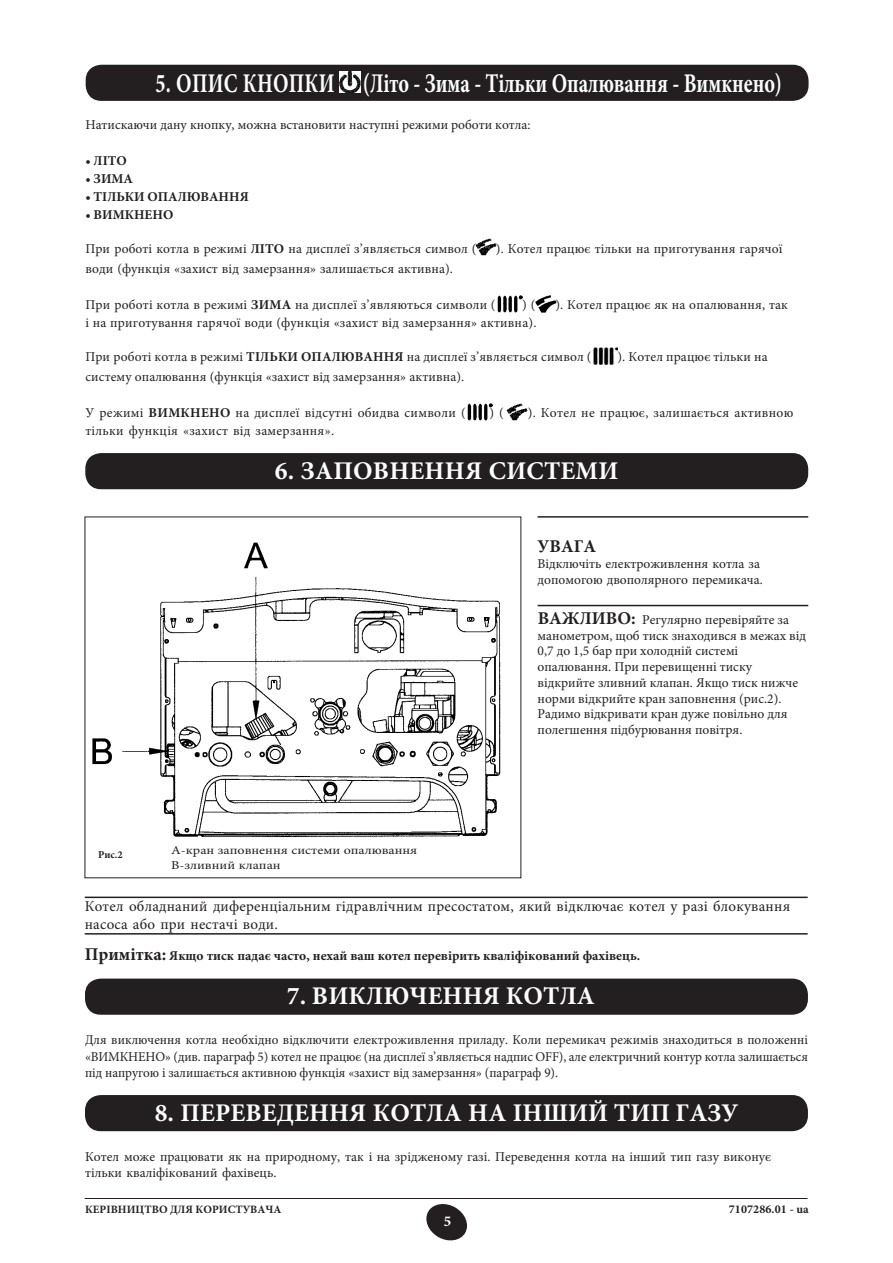
<style>
.page{position:relative;width:893px;height:1263px;background:#fff}
.page>*{position:absolute;margin:0;border:0;box-sizing:border-box;transform-origin:0 0}
.t1{font:700 27px "Minion Pro";color:#fff;scale:.75 1}
.t2{font:700 25.5px "Minion Pro";letter-spacing:.005em;color:#fff}
.t3{font:700 18px "Minion Pro";color:#231f20}
.t4{font:15px/18px "Minion Pro";letter-spacing:.015em;color:#231f20}
.t5{font:700 15px "Minion Pro";color:#fff}
.t6{font:13.5px/15.8px "Minion Pro";color:#231f20}
.t7{font:13.5px "Minion Pro";letter-spacing:.025em;color:#231f20}
.t8{font:700 13.5px "Minion Pro";color:#231f20}
.t9{font:12px/14.4px "Minion Pro";color:#231f20;scale:1.17 1}
.t10{font:700 12px "Minion Pro";letter-spacing:.01em;color:#231f20}
.t11{font:700 11.25px "Minion Pro";letter-spacing:.005em;color:#231f20}
.t12{font:700 10.5px "Minion Pro";color:#231f20}
.s1{font-weight:700}
.s2{font-weight:700;font-size:18px}
.s3{font-size:18px}
</style>
<div class="page">
<svg style="left:426px;top:1204px;width:41px;height:37px"></svg>
<hr style="left:85px;top:1198px;width:722px;height:1px;background:#231f20">
<img style="left:476px;top:239px;width:20px;height:16px">
<img style="left:497px;top:295px;width:25px;height:17px">
<img style="left:535px;top:296px;width:21px;height:16px">
<img style="left:593px;top:348px;width:24px;height:16px">
<img style="left:467px;top:403px;width:25px;height:17px">
<img style="left:506px;top:404px;width:21px;height:16px">
<div style="left:86px;top:65px;width:721px;height:35px;background:#231f20;border-radius:15px"></div>
<div style="left:86px;top:65px;width:722px;height:36px;border:2px solid #231f20;border-radius:15px"></div>
<img style="left:339px;top:71px;width:22px;height:21px">
<div style="left:86px;top:454px;width:721px;height:34px;background:#231f20;border-radius:15px"></div>
<div style="left:85px;top:453px;width:723px;height:36px;border:2px solid #231f20;border-radius:15px"></div>
<hr style="left:85px;top:897px;width:722px;height:1px;background:#231f20">
<hr style="left:85px;top:933px;width:722px;height:2px;background:#231f20">
<hr style="left:537px;top:516px;width:271px;height:2px;background:#231f20">
<hr style="left:537px;top:605px;width:271px;height:1px;background:#231f20">
<img style="left:92px;top:542px;width:409px;height:295px">
<div style="left:86px;top:979px;width:721px;height:35px;background:#231f20;border-radius:15px"></div>
<div style="left:85px;top:979px;width:722px;height:36px;border:2px solid #231f20;border-radius:15px"></div>
<div style="left:86px;top:1096px;width:721px;height:34px;background:#231f20;border-radius:15px"></div>
<div style="left:85px;top:1095px;width:722px;height:36px;border:2px solid #231f20;border-radius:15px"></div>
<h1 class="t1" style="left:155px;top:65px;width:837px">5. ОПИС КНОПКИ (Літо - Зима - Тільки Опалювання - Вимкнено)</h1>
<p class="t6" style="left:85px;top:117px;width:446px">Натискаючи дану кнопку, можна встановити наступні режими роботи котла:</p>
<p class="t8" style="left:85px;top:151px;width:43px">• ЛІТО</p>
<p class="t8" style="left:85px;top:169px;width:49px">• ЗИМА</p>
<p class="t8" style="left:85px;top:187px;width:165px">• ТІЛЬКИ ОПАЛЮВАННЯ</p>
<p class="t8" style="left:85px;top:205px;width:89px">• ВИМКНЕНО</p>
<p class="t6" style="left:85px;top:241px;width:393px">При роботі котла в режимі <span class="s1">ЛІТО</span> на дисплеї з’являється символ (</p>
<p class="t6" style="left:496px;top:241px;width:288px">). Котел працює тільки на приготування гарячої</p>
<p class="t6" style="left:85px;top:261px;width:369px">води (функція «захист від замерзання» залишається активна).</p>
<p class="t6" style="left:85px;top:297px;width:412px">При роботі котла в режимі <span class="s1">ЗИМА</span> на дисплеї з’являються символи (</p>
<p class="t6" style="left:522px;top:297px;width:15px">) (</p>
<p class="t6" style="left:555px;top:297px;width:234px">). Котел працює як на опалювання, так</p>
<p class="t6" style="left:85px;top:315px;width:452px">і на приготування гарячої води (функція «захист від замерзання» активна).</p>
<p class="t6" style="left:85px;top:349px;width:507px">При роботі котла в режимі <span class="s1">ТІЛЬКИ ОПАЛЮВАННЯ</span> на дисплеї з’являється символ (</p>
<p class="t6" style="left:617px;top:349px;width:152px">). Котел працює тільки на</p>
<p class="t6" style="left:85px;top:369px;width:380px">систему опалювання (функція «захист від замерзання» активна).</p>
<p class="t7" style="left:85px;top:403px;width:382px">У режимі <span class="s1">ВИМКНЕНО</span> на дисплеї відсутні обидва символи (</p>
<p class="t6" style="left:489px;top:405px;width:16px">) (</p>
<p class="t7" style="left:527px;top:403px;width:267px">). Котел не працює, залишається активною</p>
<p class="t7" style="left:85px;top:421px;width:250px">тільки функція «захист від замерзання».</p>
<h2 class="t2" style="left:275px;top:453px;width:345px">6. ЗАПОВНЕННЯ СИСТЕМИ</h2>
<h3 class="t3" style="left:537px;top:534px;width:60px">УВАГА</h3>
<p class="t6" style="left:537px;top:556px;width:227px;line-height:16.2px">Відключіть електроживлення котла за допомогою двoполярного перемикача.</p>
<p class="t12" style="left:98px;top:848px;width:26px">Рис.2</p>
<p class="t9" style="left:171px;top:843px;width:212px">А-кран заповнення системи опалювання<br>В-зливний клапан</p>
<p class="t6" style="left:537px;top:612px;width:270px"><span class="s2">ВАЖЛИВО:</span> Регулярно перевіряйте за манометром, щоб тиск знаходився в межах від 0,7 до 1,5 бар при холодній системі опалювання. При перевищенні тиску відкрийте зливний клапан. Якщо тиск нижче норми відкрийте кран заповнення (рис.2).<br>Радимо відкривати кран дуже повільно для полегшення підбурювання повітря.</p>
<p class="t4" style="left:85px;top:897px;width:707px">Котел обладнаний диференціальним гідравлічним пресостатом, який відключає котел у разі блокування насоса або при нестачі води.</p>
<p class="t8" style="left:85px;top:947px;width:557px"><span class="s3">Примітка:</span> Якщо тиск падає часто, нехай ваш котел перевірить кваліфікований фахівець.</p>
<h2 class="t2" style="left:287px;top:978px;width:309px">7. ВИКЛЮЧЕННЯ КОТЛА</h2>
<p class="t6" style="left:85px;top:1032px;width:724px;line-height:16.2px;text-align:justify">Для виключення котла необхідно відключити електроживлення приладу. Коли перемикач режимів знаходиться в положенні «ВИМКНЕНО» (див. параграф 5) котел не працює (на дисплеї з’являється надпис OFF), але електричний контур котла залишається під напругою і залишається активною функція «захист від замерзання» (параграф 9).</p>
<h2 class="t2" style="left:155px;top:1095px;width:585px">8. ПЕРЕВЕДЕННЯ КОТЛА НА ІНШИЙ ТИП ГАЗУ</h2>
<p class="t6" style="left:85px;top:1149px;width:687px">Котел може працювати як на природному, так і на зрідженому газі. Переведення котла на інший тип газу виконує тільки кваліфікований фахівець.</p>
<p class="t11" style="left:85px;top:1201px;width:198px">КЕРІВНИЦТВО ДЛЯ КОРИСТУВАЧА</p>
<p class="t10" style="left:728px;top:1201px;width:81px">7107286.01 - ua</p>
<p class="t5" style="left:444px;top:1211px;width:9px">5</p>
</div>
